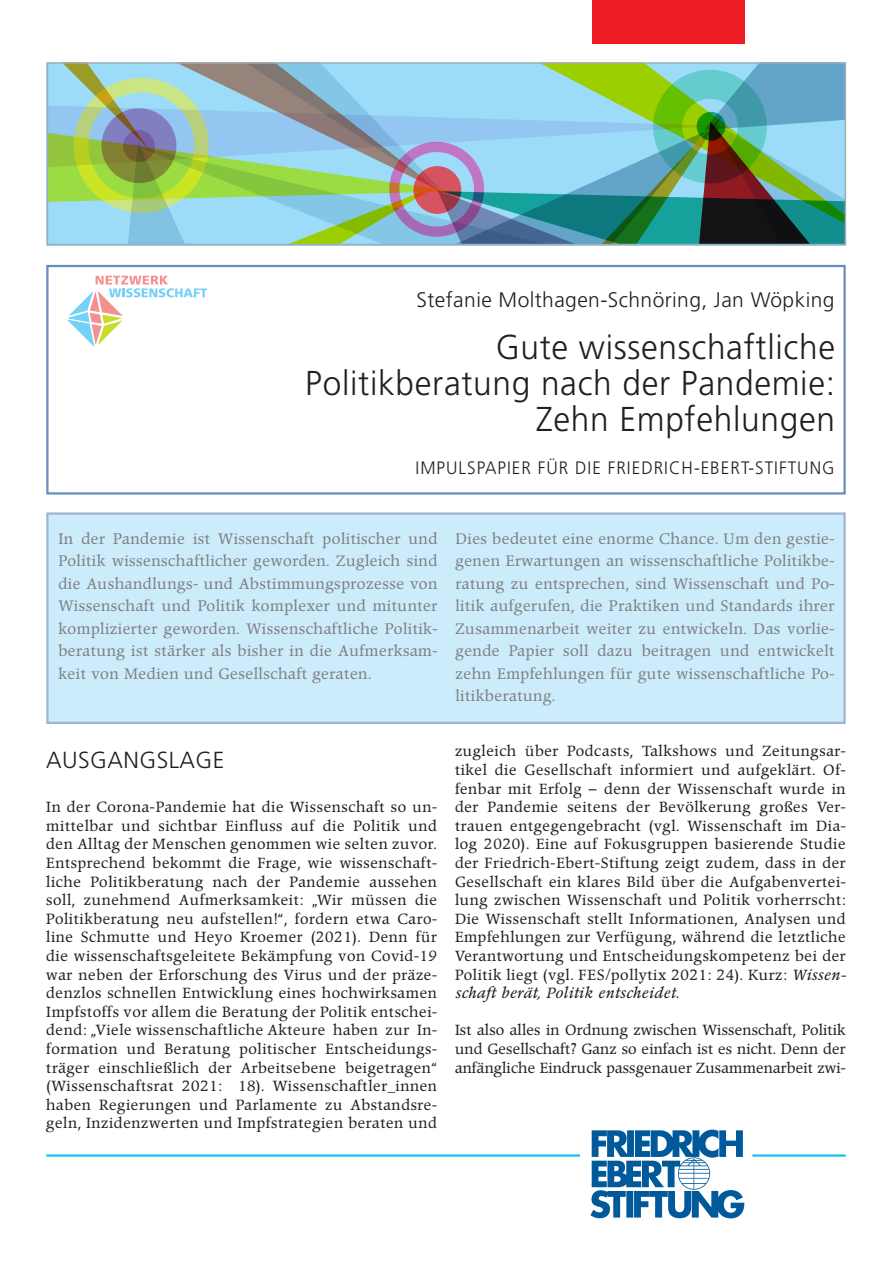
<style>
.page{position:relative;width:893px;height:1263px;background:#fff}
.page>*{position:absolute;margin:0;border:0;box-sizing:border-box;transform-origin:0 0}
.t1{font:300 34.5px/36px "Frutiger CE";letter-spacing:.02em;color:#231f20;text-align:right}
.t2{font:300 23.25px "Frutiger CE";letter-spacing:.02em;color:#231f20}
.t3{font:300 21px "Frutiger CE";letter-spacing:.02em;color:#231f20}
.t4{font:300 18px "Frutiger CE";letter-spacing:.06em;color:#231f20;scale:.95 1}
.t5{font:15px/22.5px "Poppl Pontifex BE";letter-spacing:.03em;color:#7e8083;text-align:justify}
.t6{font:14.55px/18.6px "Poppl Pontifex BE";letter-spacing:.04em;color:#231f20;text-align:justify}
.s1{font-style:italic}
</style>
<div class="page">
<div style="left:46px;top:512px;width:800px;height:212px;background:#ccecfb;border:2px solid #a1b4d6"></div>
<div style="left:592px;top:0;width:152px;height:44px;background:#ee1d23"></div>
<img style="left:590px;top:1129px;width:155px;height:90px">
<div style="left:46px;top:265px;width:800px;height:230px;background:#fff;border:2px solid #678dbf"></div>
<hr style="left:46px;top:1154px;width:534px;height:3px;background:#15c0f2">
<hr style="left:752px;top:1154px;width:94px;height:3px;background:#15c0f2">
<svg style="left:67px;top:276px;width:140px;height:71px"></svg>
<svg style="left:50px;top:65px;width:793px;height:177px;background:#82b4aa"></svg>
<div style="left:47px;top:62px;width:799px;height:183px;border:2px solid #9dacb5"></div>
<h3 class="t3" style="left:417px;top:287px;width:419px">Stefanie Molthagen-Schnöring, Jan Wöpking</h3>
<h1 class="t1" style="left:305px;top:329px;width:531px">Gute wissenschaftliche<br>Politikberatung nach der Pandemie:<br>Zehn Empfehlungen</h1>
<p class="t4" style="left:415px;top:457px;width:443px">IMPULSPAPIER FÜR DIE FRIEDRICH-EBERT-STIFTUNG</p>
<p class="t5" style="left:58px;top:528px;width:381px">In der Pandemie ist Wissenschaft politischer und Politik wissenschaftlicher geworden. Zugleich sind die Aushandlungs- und Abstimmungsprozesse von Wissenschaft und Politik komplexer und mitunter komplizierter geworden. Wissenschaftliche Politik&shy;beratung ist stärker als bisher in die Aufmerksam&shy;keit von Medien und Gesellschaft geraten.</p>
<p class="t5" style="left:455px;top:528px;width:381px">Dies bedeutet eine enorme Chance. Um den gestie&shy;genen Erwartungen an wissenschaftliche Politikbe&shy;ratung zu entsprechen, sind Wissenschaft und Po&shy;litik aufgerufen, die Praktiken und Standards ihrer Zusammenarbeit weiter zu entwickeln. Das vorlie&shy;gende Papier soll dazu beitragen und entwickelt zehn Empfehlungen für gute wissenschaftliche Po&shy;litikberatung.</p>
<h2 class="t2" style="left:46px;top:747px;width:180px">AUSGANGSLAGE</h2>
<p class="t6" style="left:46px;top:798px;width:392px">In der Corona-Pandemie hat die Wissenschaft so un&shy;mittelbar und sichtbar Einfluss auf die Politik und den Alltag der Menschen genommen wie selten zuvor.<br>Entsprechend bekommt die Frage, wie wissenschaft&shy;liche Politikberatung nach der Pandemie aussehen soll, zunehmend Aufmerksamkeit: „Wir müssen die Politikberatung neu aufstellen!“, fordern etwa Caro&shy;line Schmutte und Heyo Kroemer (2021). Denn für die wissenschaftsgeleitete Bekämpfung von Covid-19 war neben der Erforschung des Virus und der präze&shy;denzlos schnellen Entwicklung eines hochwirksamen Impfstoffs vor allem die Beratung der Politik entschei&shy;dend: „Viele wissenschaftliche Akteure haben zur In&shy;formation und Beratung politischer Entscheidungs&shy;träger einschließlich der Arbeitsebene beigetragen“ (Wissenschaftsrat 2021: 18). Wissenschaftler_innen haben Regierungen und Parlamente zu Abstandsre&shy;geln, Inzidenzwerten und Impfstrategien beraten und</p>
<p class="t6" style="left:455px;top:742px;width:393px">zugleich über Podcasts, Talkshows und Zeitungsar&shy;tikel die Gesellschaft informiert und aufgeklärt. Of&shy;fenbar mit Erfolg – denn der Wissenschaft wurde in der Pandemie seitens der Bevölkerung großes Ver&shy;trauen entgegengebracht (vgl. Wissenschaft im Dia&shy;log 2020). Eine auf Fokusgruppen basierende Studie der Friedrich-Ebert-Stiftung zeigt zudem, dass in der Gesellschaft ein klares Bild über die Aufgabenvertei&shy;lung zwischen Wissenschaft und Politik vorherrscht:<br>Die Wissenschaft stellt Informationen, Analysen und Empfehlungen zur Verfügung, während die letztliche Verantwortung und Entscheidungskompetenz bei der Politik liegt (vgl. FES/pollytix 2021: 24). Kurz: <span class="s1">Wissen&shy;schaft berät, Politik entscheidet.</span></p>
<p class="t6" style="left:455px;top:1021px;width:392px">Ist also alles in Ordnung zwischen Wissenschaft, Politik und Gesellschaft? Ganz so einfach ist es nicht. Denn der anfängliche Eindruck passgenauer Zusammenarbeit zwi-</p>
</div>
